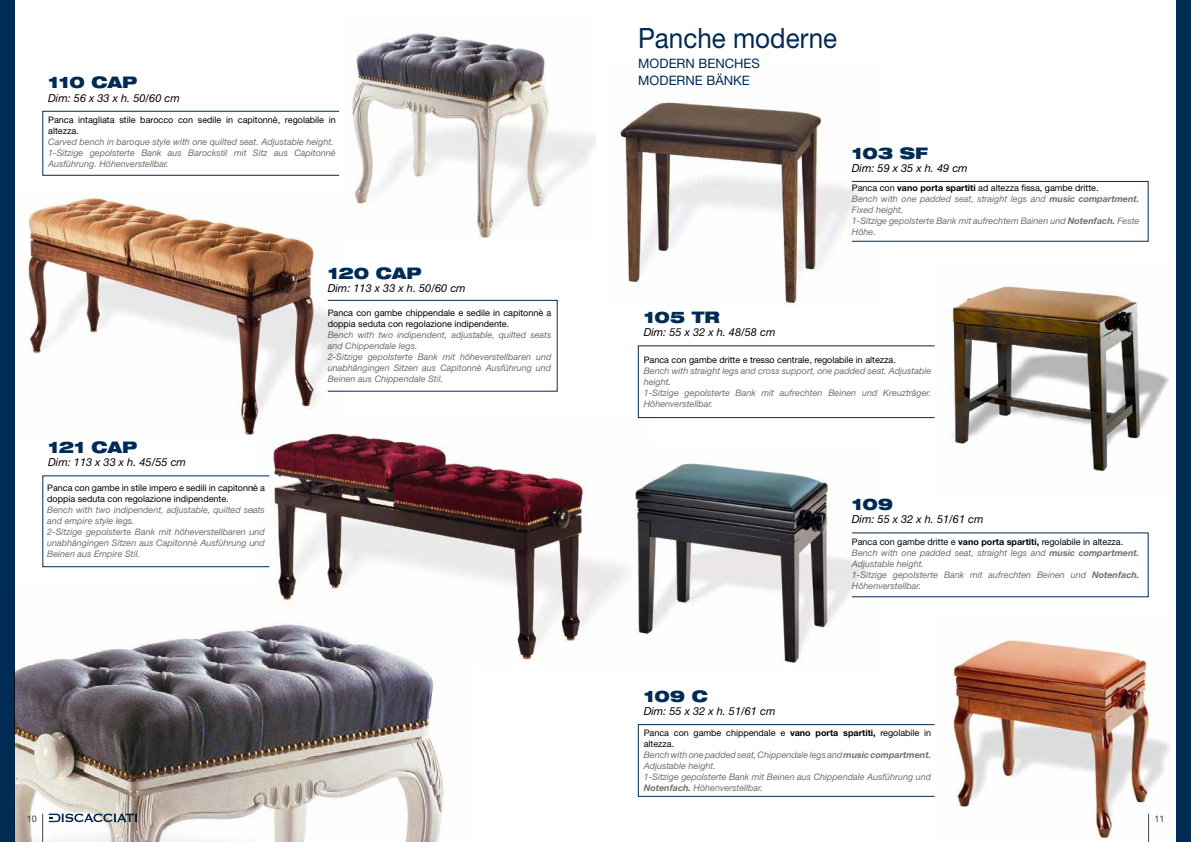
<style>
.page{position:relative;width:1191px;height:842px;background:#fff}
.page>*{position:absolute;margin:0;border:0;box-sizing:border-box;transform-origin:0 0}
.t1{font:28px "Helvetica Neue LT Std";color:#002b55;scale:.93 1}
.t2{font:900 expanded 16px "Helvetica Neue LT Std";color:#002b55}
.t3{font:13px "Helvetica Neue LT Std";color:#002b55}
.t4{font:italic 11px "Helvetica Neue LT Std";color:#000}
.t5{font:italic 9px/11px "Helvetica Neue LT Std";color:#6f6f6e}
.t6{font:9px/11px "Helvetica Neue LT Std";color:#000}
.t7{font:500 9px "Avenir";color:#494948}
.s1{font-style:normal;color:#000}
.s2{font-weight:700;font-style:normal;color:#000}
.s3{font-weight:700}
</style>
<div class="page">
<div style="left:0;top:0;width:14px;height:842px;background:#002b55"></div>
<div style="left:1176px;top:0;width:15px;height:842px;background:#002b55"></div>
<img style="left:933px;top:285px;width:235px;height:187px">
<div style="left:43px;top:111px;width:296px;height:65px;border:1px solid #002b55"></div>
<div style="left:327px;top:300px;width:230px;height:91px;border:1px solid #002b55"></div>
<div style="left:43px;top:476px;width:227px;height:91px;border:1px solid #002b55"></div>
<img style="left:351px;top:33px;width:244px;height:206px">
<img style="left:23px;top:193px;width:323px;height:246px">
<img style="left:254px;top:412px;width:399px;height:252px">
<div style="left:851px;top:181px;width:297px;height:61px;border:1px solid #002b55"></div>
<div style="left:638px;top:346px;width:297px;height:72px;border:1px solid #002b55"></div>
<div style="left:638px;top:724px;width:297px;height:73px;border:1px solid #002b55"></div>
<img style="left:618px;top:102px;width:263px;height:203px">
<img style="left:934px;top:639px;width:236px;height:203px">
<img style="left:625px;top:444px;width:256px;height:220px">
<img style="left:14px;top:582px;width:459px;height:260px">
<h2 class="t2" style="left:48px;top:72px;width:90px">110 CAP</h2>
<p class="t4" style="left:48px;top:91px;width:133px">Dim: 56 x 33 x h. 50/60 cm</p>
<p class="t6" style="left:48px;top:114px;width:289px">Panca intagliata stile barocco con sedile in capitonnè, regolabile in altezza.</p>
<p class="t5" style="left:48px;top:136px;width:289px">Carved bench in baroque style with one quilted seat. Adjustable height.<br>1-Sitzige gepolsterte Bank aus Barockstil mit Sitz aus Capitonnè<br>Ausführung. Höhenverstellbar.</p>
<h2 class="t2" style="left:48px;top:437px;width:90px">121 CAP</h2>
<p class="t4" style="left:48px;top:456px;width:139px">Dim: 113 x 33 x h. 45/55 cm</p>
<p class="t6" style="left:47px;top:482px;width:219px">Panca con gambe in stile impero e sedili in capitonnè a doppia seduta con regolazione indipendente.</p>
<p class="t5" style="left:47px;top:504px;width:219px">Bench with two indipendent, adjustable, quilted seats and empire style legs.<br>2-Sitzige gepolsterte Bank mit höheverstellbaren und unabhängingen Sitzen aus Capitonnè Ausführung und Beinen aus Empire Stil.</p>
<h2 class="t2" style="left:328px;top:262px;width:95px">120 CAP</h2>
<p class="t4" style="left:328px;top:281px;width:139px">Dim: 113 x 33 x h. 50/60 cm</p>
<p class="t6" style="left:328px;top:307px;width:225px">Panca con gambe chippendale e sedile in capitonnè a doppia seduta con regolazione indipendente.</p>
<p class="t5" style="left:328px;top:329px;width:225px">Bench with two indipendent, adjustable, quilted seats and Chippendale legs.<br>2-Sitzige gepolsterte Bank mit höheverstellbaren und unabhängingen Sitzen aus Capitonnè Ausführung und Beinen aus Chippendale Stil.</p>
<h1 class="t1" style="left:638px;top:22px;width:216px">Panche moderne</h1>
<h3 class="t3" style="left:638px;top:73px;width:113px">MODERNE BÄNKE</h3>
<h3 class="t3" style="left:638px;top:56px;width:123px">MODERN BENCHES</h3>
<h2 class="t2" style="left:852px;top:142px;width:78px">103 SF</h2>
<p class="t4" style="left:852px;top:161px;width:117px">Dim: 59 x 35 x h. 49 cm</p>
<p class="t5" style="left:852px;top:183px;width:289px"><span class="s1">Panca con</span> <span class="s2">vano porta spartiti</span> <span class="s1">ad altezza fissa, gambe dritte.<br></span>Bench with one padded seat, straight legs and <span class="s3">music compartment.<br></span>Fixed height.<br>1-Sitzige gepolsterte Bank mit aufrechtem Bainen und <span class="s3">Notenfach.</span> Feste Höhe.</p>
<h2 class="t2" style="left:643px;top:307px;width:78px">105 TR</h2>
<p class="t4" style="left:643px;top:326px;width:133px">Dim: 55 x 32 x h. 48/58 cm</p>
<p class="t6" style="left:643px;top:354px;width:254px">Panca con gambe dritte e tresso centrale, regolabile in altezza.</p>
<p class="t5" style="left:643px;top:365px;width:289px">Bench with straight legs and cross support, one padded seat. Adjustable height.<br>1-Sitzige gepolsterte Bank mit aufrechten Beinen und Kreuzträger.<br>Höhenverstellbar.</p>
<h2 class="t2" style="left:852px;top:494px;width:43px">109</h2>
<p class="t4" style="left:852px;top:513px;width:133px">Dim: 55 x 32 x h. 51/61 cm</p>
<h2 class="t2" style="left:643px;top:685px;width:66px">109 C</h2>
<p class="t4" style="left:643px;top:704px;width:133px">Dim: 55 x 32 x h. 51/61 cm</p>
<p class="t5" style="left:852px;top:536px;width:289px"><span class="s1">Panca con gambe dritte e</span> <span class="s2">vano porta spartiti,</span> <span class="s1">regolabile in altezza.<br></span>Bench with one padded seat, straight legs and <span class="s3">music compartment.<br></span>Adjustable height.<br>1-Sitzige gepolsterte Bank mit aufrechten Beinen und <span class="s3">Notenfach.<br></span>Höhenverstellbar.</p>
<p class="t5" style="left:643px;top:727px;width:289px"><span class="s1">Panca con gambe chippendale e</span> <span class="s2">vano porta spartiti,</span> <span class="s1">regolabile in altezza.<br></span>Bench with one padded seat, Chippendale legs and <span class="s3">music compartment.<br></span>Adjustable height.<br>1-Sitzige gepolsterte Bank mit Beinen aus Chippendale Ausführung und <span class="s3">Notenfach.</span> Höhenverstellbar.</p>
<p class="t7" style="left:27px;top:814px;width:12px">10</p>
<p class="t7" style="left:1154px;top:814px;width:12px">11</p>
</div>
